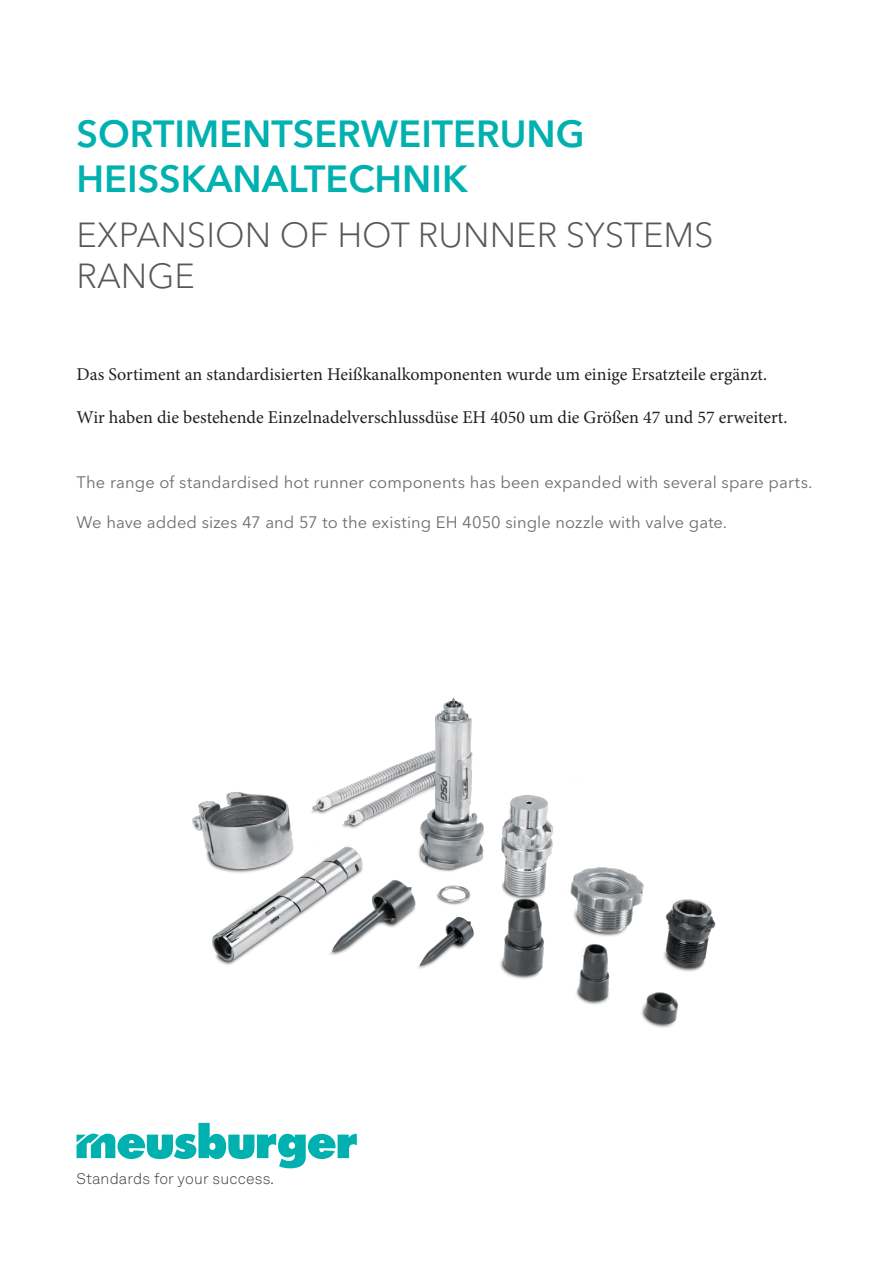
<style>
.page{position:relative;width:893px;height:1263px;background:#fff}
.page>*{position:absolute;margin:0;border:0;box-sizing:border-box;transform-origin:0 0}
.t1{font:600 37.5px/45px "Avenir Next W1 G";color:#00b1b0}
.t2{font:300 34.5px/41.4px "Avenir Next W1 G";color:#57585a}
.t3{font:18px "Minion Pro";color:#231f20}
.t4{font:16.5px "Avenir Next W1 G";letter-spacing:.005em;color:#6c6d70}
.t5{font:300 15.3px "Akkurat LL";letter-spacing:.01em;color:#3e3e3f}
</style>
<div class="page">
<svg style="left:77px;top:1123px;width:280px;height:45px"></svg>
<img style="left:192px;top:697px;width:524px;height:331px">
<h1 class="t1" style="left:77px;top:112px;width:510px">SORTIMENTSERWEITERUNG<br>HEISSKANALTECHNIK</h1>
<h2 class="t2" style="left:77px;top:214px;width:639px">EXPANSION OF HOT RUNNER SYSTEMS<br>RANGE</h2>
<p class="t3" style="left:77px;top:362px;width:692px">Das Sortiment an standardisierten Heißkanalkomponenten wurde um einige Ersatzteile ergänzt.</p>
<p class="t3" style="left:77px;top:405px;width:712px">Wir haben die bestehende Einzelnadelverschlussdüse EH 4050 um die Größen 47 und 57 erweitert.</p>
<p class="t4" style="left:77px;top:473px;width:738px">The range of standardised hot runner components has been expanded with several spare parts.</p>
<p class="t4" style="left:77px;top:512px;width:652px">We have added sizes 47 and 57 to the existing EH 4050 single nozzle with valve gate.</p>
<p class="t5" style="left:76px;top:1168px;width:199px">Standards for your success.</p>
</div>
